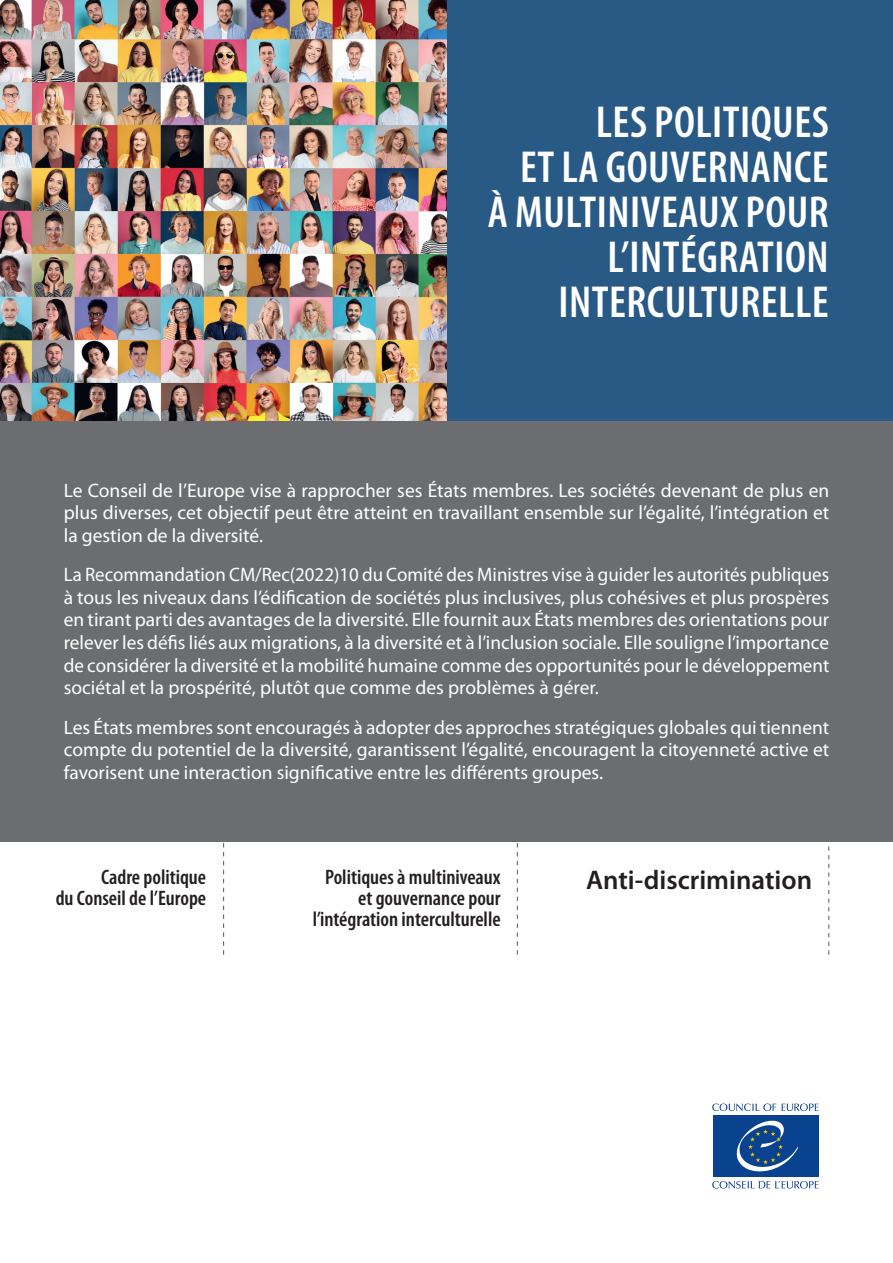
<style>
.page{position:relative;width:893px;height:1263px;background:#fff}
.page>*{position:absolute;margin:0;border:0;box-sizing:border-box;transform-origin:0 0}
.t1{font:600 condensed 45px/45px "Myriad Pro";letter-spacing:.01em;color:#fff;text-align:right}
.t2{font:600 27px "Myriad Pro";color:#231f20}
.t3{font:600 condensed 21px/21px "Myriad Pro";color:#231f20;text-align:right}
.t4{font:19.5px/22.5px "Myriad Pro";color:#fff;text-align:justify}
</style>
<div class="page">
<div style="left:446px;top:0;width:447px;height:421px;background:#295a86"></div>
<div style="left:0;top:421px;width:893px;height:421px;background:#6c6d70"></div>
<svg style="left:712px;top:1103px;width:107px;height:8px"></svg>
<svg style="left:712px;top:1181px;width:107px;height:7px"></svg>
<div style="left:713px;top:1115px;width:105px;height:62px;background:#09428e"></div>
<svg style="left:736px;top:1120px;width:62px;height:52px"></svg>
<svg style="left:517px;top:843px;width:1px;height:112px"></svg>
<svg style="left:828px;top:846px;width:1px;height:109px"></svg>
<svg style="left:223px;top:843px;width:1px;height:112px"></svg>
<img style="left:0;top:0;width:446px;height:421px">
<h1 class="t1" style="left:488px;top:99px;width:342px">LES POLITIQUES<br>ET LA GOUVERNANCE<br>À MULTINIVEAUX POUR<br>L’INTÉGRATION<br>INTERCULTURELLE</h1>
<p class="t4" style="left:64px;top:479px;width:767px">Le Conseil de l’Europe vise à rapprocher ses États membres. Les sociétés devenant de plus en plus diverses, cet objectif peut être atteint en travaillant ensemble sur l’égalité, l’intégration et la gestion de la diversité.</p>
<p class="t4" style="left:64px;top:563px;width:767px">La Recommandation CM/Rec(2022)10 du Comité des Ministres vise à guider les autorités publiques à tous les niveaux dans l’édification de sociétés plus inclusives, plus cohésives et plus prospères en tirant parti des avantages de la diversité. Elle fournit aux États membres des orientations pour relever les défis liés aux migrations, à la diversité et à l’inclusion sociale. Elle souligne l’importance de considérer la diversité et la mobilité humaine comme des opportunités pour le développement sociétal et la prospérité, plutôt que comme des problèmes à gérer.</p>
<p class="t4" style="left:64px;top:715px;width:767px">Les États membres sont encouragés à adopter des approches stratégiques globales qui tiennent compte du potentiel de la diversité, garantissent l’égalité, encouragent la citoyenneté active et favorisent une interaction significative entre les différents groupes.</p>
<p class="t3" style="left:101px;top:866px;width:107px">Cadre politique</p>
<h2 class="t2" style="left:586px;top:862px;width:228px">Anti-discrimination</h2>
<p class="t3" style="left:56px;top:887px;width:152px">du Conseil de l’Europe</p>
<p class="t3" style="left:313px;top:866px;width:189px">Politiques à multiniveaux et gouvernance pour l’intégration interculturelle</p>
</div>
